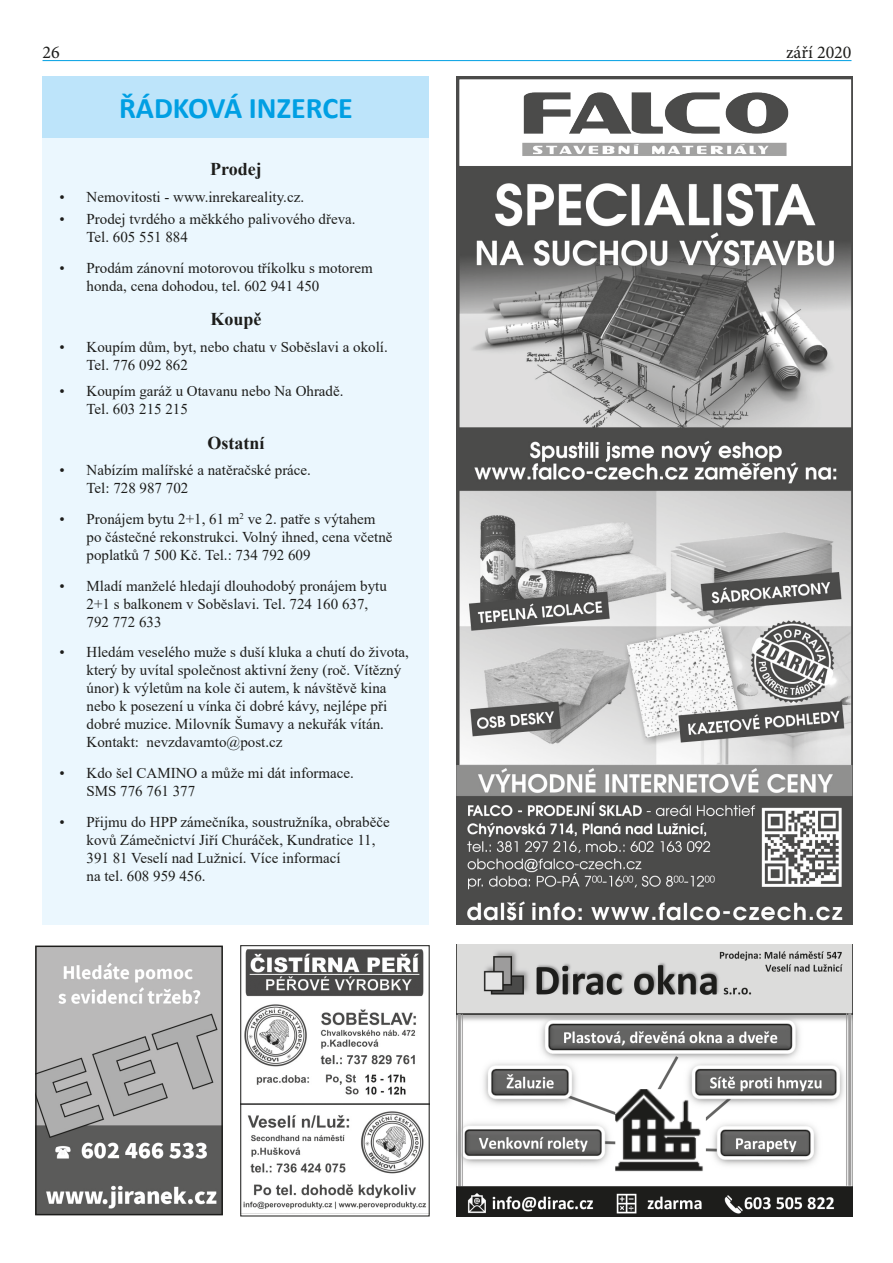
<style>
.page{position:relative;width:893px;height:1263px;background:#fff}
.page>*{position:absolute;margin:0;border:0;box-sizing:border-box;transform-origin:0 0}
.t1{font:700 30px "Calibri";color:#009fe3}
.Formátování_textu_10{font:700 18px "Times New Roman";color:#1d1d1b}
.t2{font:18px "Minion Pro";color:#1d1d1b}
.t3{font:15px/18px "Times New Roman";color:#1d1d1b}
</style>
<div class="page">
<img style="left:457px;top:76px;width:395px;height:849px">
<img style="left:457px;top:944px;width:395px;height:272px">
<img style="left:38px;top:948px;width:182px;height:264px">
<div style="left:35px;top:945px;width:188px;height:270px;border:2px solid #1d1d1b"></div>
<img style="left:243px;top:949px;width:184px;height:260px">
<div style="left:43px;top:138px;width:386px;height:787px;background:#ebf7fe"></div>
<div style="left:43px;top:77px;width:386px;height:61px;background:#bde4fa"></div>
<hr style="left:43px;top:60px;width:808px;height:1px;background:#009fe3">
<p class="t2" style="left:43px;top:41px;width:19px">26</p>
<p class="t2" style="left:786px;top:40px;width:67px">září 2020</p>
<p class="t1" style="left:119px;top:87px;width:235px">ŘÁDKOVÁ INZERCE</p>
<p class="Formátování_textu_10" style="left:210px;top:156px;width:53px">Prodej</p>
<p class="t3" style="left:60px;top:187px;width:246px">• Nemovitosti - www.inrekareality.cz.</p>
<p class="t3" style="left:87px;top:210px;width:271px;text-indent:-27px">• Prodej tvrdého a měkkého palivového dřeva.<br>Tel. 605 551 884</p>
<p class="t3" style="left:87px;top:258px;width:288px;text-indent:-27px">• Prodám zánovní motorovou tříkolku s motorem honda, cena dohodou, tel. 602 941 450</p>
<p class="Formátování_textu_10" style="left:210px;top:306px;width:53px">Koupě</p>
<p class="t3" style="left:87px;top:337px;width:303px;text-indent:-27px">• Koupím dům, byt, nebo chatu v Soběslavi a okolí.<br>Tel. 776 092 862</p>
<p class="t3" style="left:87px;top:382px;width:259px;text-indent:-27px">• Koupím garáž u Otavanu nebo Na Ohradě.<br>Tel. 603 215 215</p>
<p class="Formátování_textu_10" style="left:207px;top:430px;width:59px">Ostatní</p>
<p class="t3" style="left:87px;top:461px;width:226px;text-indent:-27px">• Nabízím malířské a natěračské práce.<br>Tel: 728 987 702</p>
<p class="t3" style="left:87px;top:509px;width:308px;text-indent:-27px">• Pronájem bytu 2+1, 61 m<sup>2</sup> ve 2. patře s výtahem po částečné rekonstrukci. Volný ihned, cena včetně poplatků 7 500 Kč. Tel.: 734 792 609</p>
<p class="t3" style="left:87px;top:576px;width:302px;text-indent:-27px">• Mladí manželé hledají dlouhodobý pronájem bytu<br>2+1 s balkonem v Soběslavi. Tel. 724 160 637,<br>792 772 633</p>
<p class="t3" style="left:87px;top:643px;width:324px;text-indent:-27px">• Hledám veselého muže s duší kluka a chutí do života, který by uvítal společnost aktivní ženy (roč. Vítězný únor) k výletům na kole či autem, k návštěvě kina nebo k posezení u vínka či dobré kávy, nejlépe při dobré muzice. Milovník Šumavy a nekuřák vítán.<br>Kontakt: nevzdavamto@post.cz</p>
<p class="t3" style="left:87px;top:764px;width:269px;text-indent:-27px">• Kdo šel CAMINO a může mi dát informace.<br>SMS 776 761 377</p>
<p class="t3" style="left:87px;top:812px;width:305px;text-indent:-27px">• Přijmu do HPP zámečníka, soustružníka, obraběče kovů Zámečnictví Jiří Churáček, Kundratice 11, 391 81 Veselí nad Lužnicí. Více informací<br>na tel. 608 959 456.</p>
</div>
